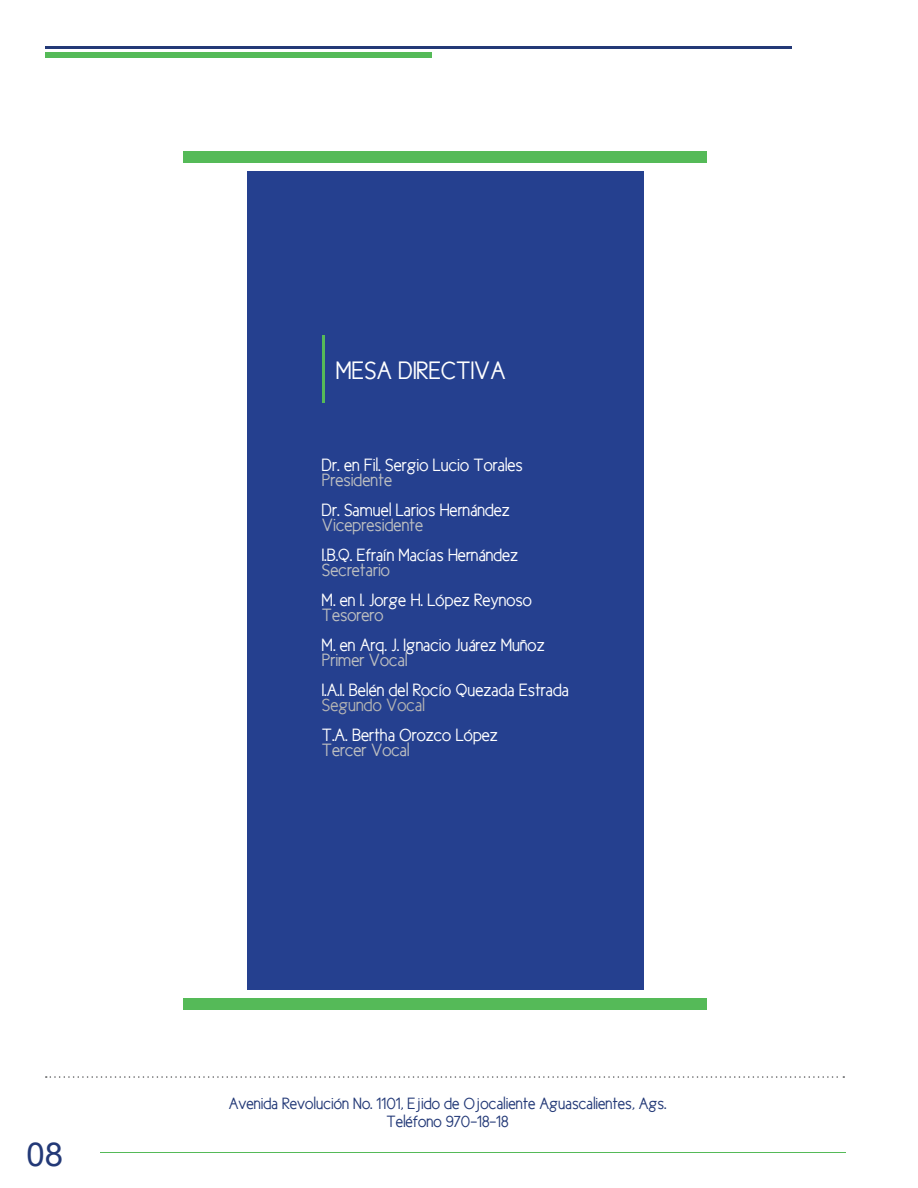
<style>
.page{position:relative;width:918px;height:1188px;background:#fff}
.page>*{position:absolute;margin:0;border:0;box-sizing:border-box;transform-origin:0 0}
.t1{font:33px "Arial";color:#233977}
.t2{font:25.5px "New Cicle Gordita";color:#fff}
.t3{font:18px "New Cicle Gordita";letter-spacing:-.01em;color:#fff}
.t4{font:18px "New Cicle Gordita";letter-spacing:-.01em;color:#bcbec0}
.t5{font:18px "New Cicle Gordita";letter-spacing:-.01em;color:#b3b3b3}
.t6{font:16.5px/18px "New Cicle Gordita";letter-spacing:-.01em;color:#233977;text-align:center}
</style>
<div class="page">
<div style="left:247px;top:171px;width:397px;height:819px;background:#25408f"></div>
<div style="left:183px;top:998px;width:524px;height:12px;background:#55ba58"></div>
<div style="left:183px;top:152px;width:524px;height:11px;background:#55ba58"></div>
<hr style="left:45px;top:46px;width:747px;height:3px;background:#233977">
<div style="left:45px;top:52px;width:386px;height:6px;background:#55ba58"></div>
<hr style="left:101px;top:1152px;width:745px;height:1px;background:#55ba58">
<svg style="left:46px;top:1076px;width:798px;height:2px"></svg>
<hr style="left:322px;top:336px;width:3px;height:67px;background:#55ba58">
<h1 class="t1" style="left:27px;top:1137px;width:38px">08</h1>
<h2 class="t2" style="left:336px;top:361px;width:171px">MESA DIRECTIVA</h2>
<p class="t3" style="left:322px;top:459px;width:203px">Dr. en Fil. Sergio Lucio Torales</p>
<p class="t4" style="left:322px;top:474px;width:72px">Presidente</p>
<p class="t3" style="left:322px;top:504px;width:190px">Dr. Samuel Larios Hernández</p>
<p class="t4" style="left:322px;top:519px;width:103px">Vicepresidente</p>
<p class="t3" style="left:322px;top:549px;width:198px">I.B.Q. Efraín Macías Hernández</p>
<p class="t4" style="left:322px;top:564px;width:70px">Secretario</p>
<p class="t3" style="left:322px;top:594px;width:212px">M. en I. Jorge H. López Reynoso</p>
<p class="t4" style="left:322px;top:609px;width:63px">Tesorero</p>
<p class="t3" style="left:322px;top:639px;width:224px">M. en Arq. J. Ignacio Juárez Muñoz</p>
<p class="t4" style="left:322px;top:654px;width:87px">Primer Vocal</p>
<p class="t3" style="left:322px;top:684px;width:249px">I.A.I. Belén del Rocío Quezada Estrada</p>
<p class="t5" style="left:322px;top:699px;width:105px">Segundo Vocal</p>
<p class="t3" style="left:322px;top:729px;width:178px">T.A. Bertha Orozco López</p>
<p class="t4" style="left:322px;top:744px;width:89px">Tercer Vocal</p>
<p class="t6" style="left:229px;top:1095px;width:439px">Avenida Revolución No. 1101, Ejido de Ojocaliente Aguascalientes, Ags.<br>Teléfono 970-18-18</p>
</div>
